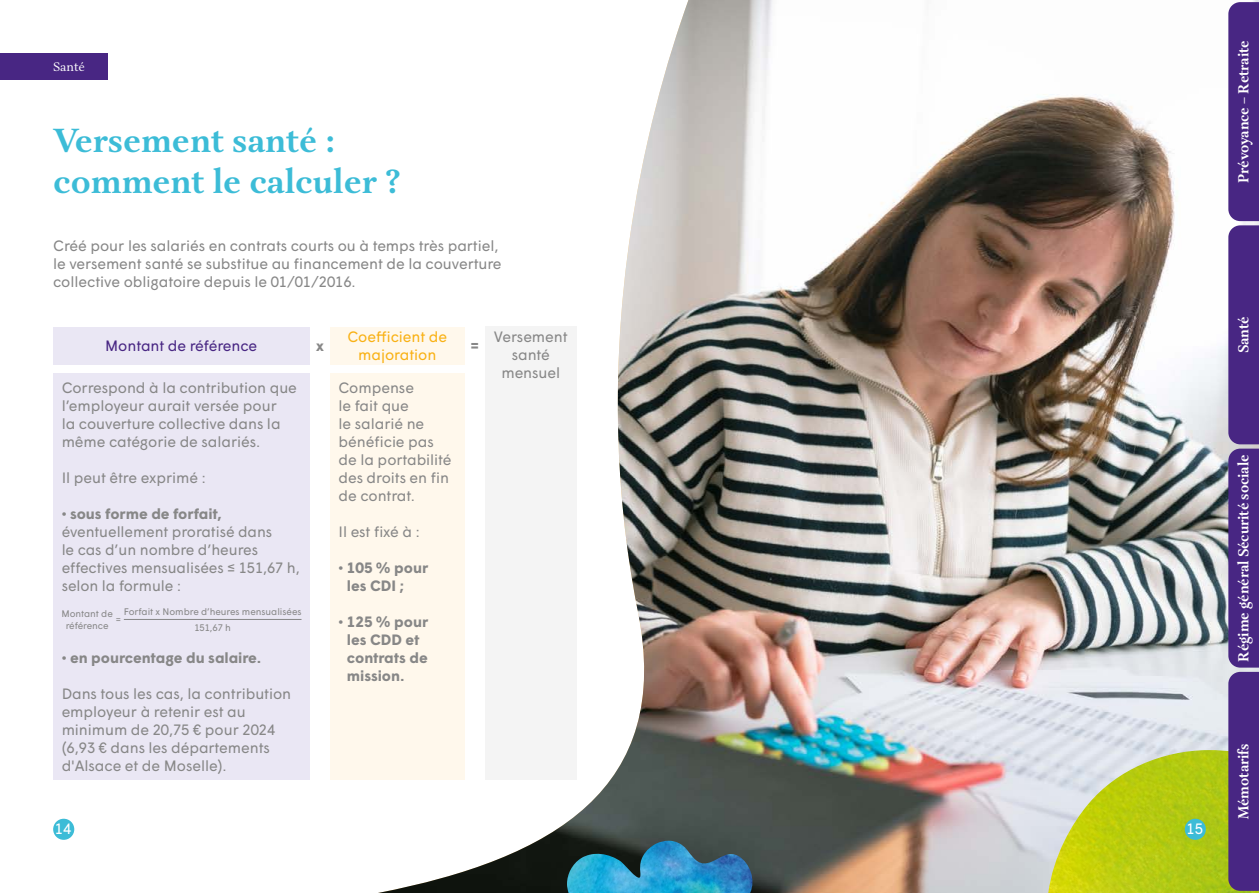
<style>
.page{position:relative;width:1259px;height:893px;background:#fff}
.page>*{position:absolute;margin:0;border:0;box-sizing:border-box;transform-origin:0 0}
.t1{font:700 34.5px/41.4px "Aria Text G1";color:#3cbcd7}
.t2{font:15px/18px "Wigrum";letter-spacing:-.005em;color:#878787}
.t3{font:700 15px/18px "Wigrum";letter-spacing:-.005em;color:#878787}
.t4{font:700 15px "Aria Text G1";letter-spacing:-.005em;color:#fff;scale:.95 1}
.t5{font:15px/18px "Wigrum";letter-spacing:-.005em;color:#f9b114;text-align:center}
.t6{font:15px "Wigrum";letter-spacing:-.005em;color:#482683}
.t7{font:15px "Wigrum";color:#fff}
.t8{font:12.75px "Aria Text G1";color:#fff}
.t9{font:9.6px/11.4px "Wigrum";letter-spacing:-.005em;color:#878787;text-align:center}
</style>
<div class="page">
<img style="left:378px;top:0;width:881px;height:893px">
<img style="left:1048px;top:750px;width:211px;height:143px">
<div style="left:0;top:53px;width:107px;height:27px;background:#482683"></div>
<div style="left:53px;top:327px;width:256px;height:37px;background:#eae7f4"></div>
<div style="left:53px;top:374px;width:256px;height:406px;background:#eae7f4"></div>
<div style="left:485px;top:327px;width:91px;height:453px;background:#f4f4f4"></div>
<div style="left:330px;top:327px;width:134px;height:37px;background:#fff8ec"></div>
<div style="left:330px;top:374px;width:134px;height:406px;background:#fff8ec"></div>
<hr style="left:124px;top:619px;width:177px;height:1px;background:#878787">
<div style="left:53px;top:819px;width:21px;height:21px;background:#3cbcd7;border-radius:50%"></div>
<div style="left:1184px;top:819px;width:21px;height:21px;background:#3cbcd7;border-radius:50%"></div>
<img style="left:567px;top:841px;width:189px;height:52px">
<div style="left:1228px;top:2px;width:31px;height:889px;background:#482683"></div>
<p class="t8" style="left:53px;top:59px;width:33px">Santé</p>
<h1 class="t1" style="left:53px;top:121px;width:349px">Versement santé : comment le calculer ?</h1>
<p class="t2" style="left:53px;top:236px;width:450px">Créé pour les salariés en contrats courts ou à temps très partiel, le versement santé se substitue au financement de la couverture collective obligatoire depuis le 01/01/2016.</p>
<p class="t5" style="left:347px;top:327px;width:101px">Coefficient de majoration</p>
<p class="t6" style="left:105px;top:335px;width:153px">Montant de référence</p>
<p class="t2" style="left:494px;top:327px;width:75px;text-align:center">Versement santé mensuel</p>
<p class="t2" style="left:338px;top:378px;width:115px">Compense<br>le fait que<br>le salarié ne bénéficie pas de la portabilité des droits en fin de contrat.</p>
<p class="t2" style="left:338px;top:522px;width:83px">Il est fixé à :</p>
<p class="t3" style="left:347px;top:558px;width:83px;text-indent:-8px">• 105 % pour les CDI ;</p>
<p class="t3" style="left:347px;top:612px;width:83px;text-indent:-8px">• 125 % pour les CDD et contrats de mission.</p>
<p class="t3" style="left:316px;top:336px;width:9px">x</p>
<p class="t3" style="left:470px;top:336px;width:10px">=</p>
<p class="t2" style="left:62px;top:378px;width:237px">Correspond à la contribution que l’employeur aurait versée pour<br>la couverture collective dans la même catégorie de salariés.</p>
<p class="t2" style="left:62px;top:468px;width:146px">Il peut être exprimé :</p>
<p class="t3" style="left:62px;top:504px;width:161px">• sous forme de forfait,</p>
<p class="t2" style="left:62px;top:522px;width:240px">éventuellement proratisé dans<br>le cas d’un nombre d’heures effectives mensualisées ≤ 151,67 h, selon la formule :</p>
<p class="t9" style="left:61px;top:607px;width:53px">Montant de référence</p>
<p class="t9" style="left:124px;top:603px;width:179px;line-height:16.4px">Forfait x Nombre d’heures mensualisées<br>151,67 h</p>
<p class="t9" style="left:116px;top:613px;width:7px">=</p>
<p class="t3" style="left:62px;top:648px;width:201px">• en pourcentage du salaire.</p>
<p class="t2" style="left:62px;top:684px;width:231px">Dans tous les cas, la contribution employeur à retenir est au minimum de 20,75 € pour 2024 (6,93 € dans les départements d'Alsace et de Moselle).</p>
<p class="t7" style="left:55px;top:818px;width:18px">14</p>
<p class="t7" style="left:1186px;top:818px;width:18px">15</p>
<p class="t4" style="left:1234px;top:183px;width:152px;rotate:-90deg">Prévoyance – Retraite</p>
<p class="t4" style="left:1234px;top:353px;width:41px;rotate:-90deg">Santé</p>
<p class="t4" style="left:1234px;top:661px;width:219px;rotate:-90deg">Régime général Sécurité sociale</p>
<p class="t4" style="left:1234px;top:819px;width:81px;rotate:-90deg">Mémotarifs</p>
</div>
